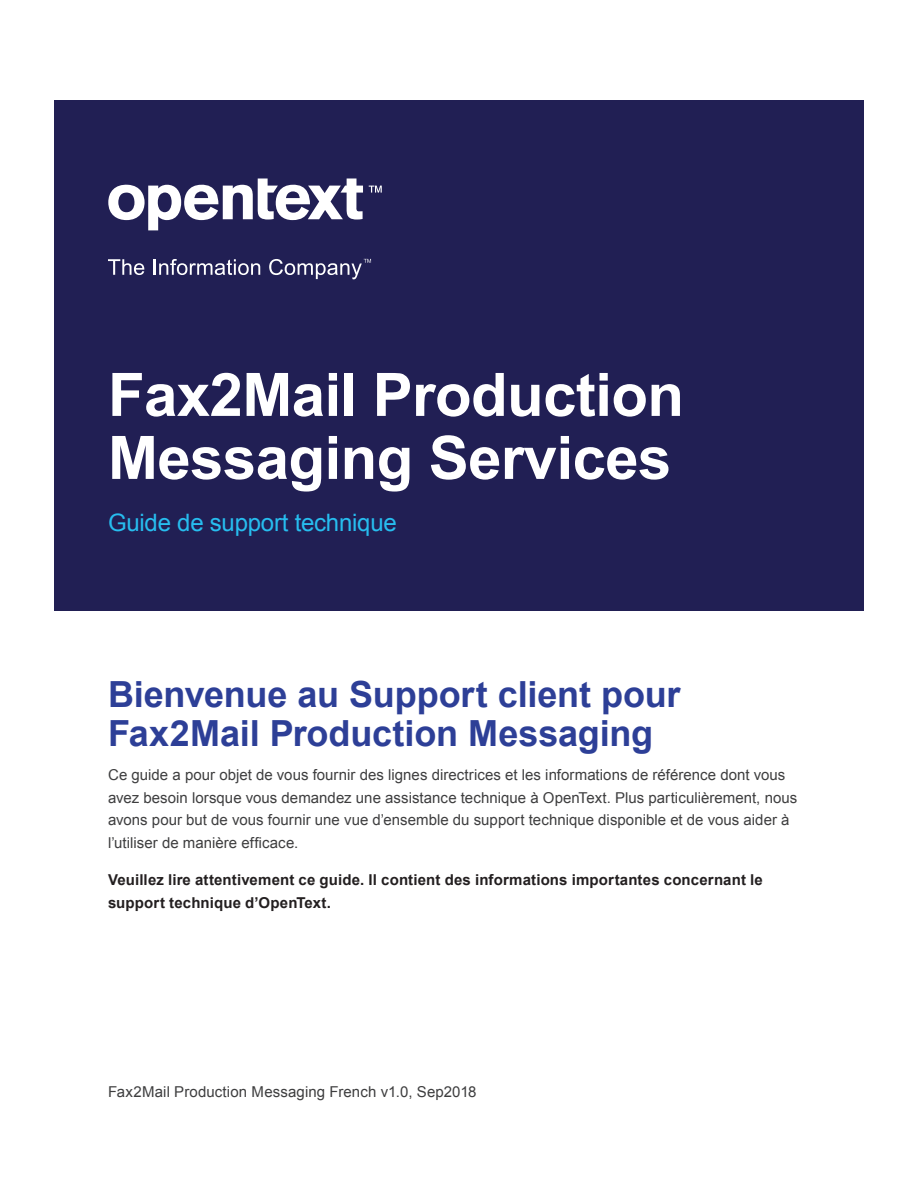
<style>
.page{position:relative;width:918px;height:1188px;background:#fff}
.page>*{position:absolute;margin:0;border:0;box-sizing:border-box;transform-origin:0 0}
.t1{font:700 60px/63px "Arial";letter-spacing:-.01em;color:#fff}
.t2{font:700 36px/39px "Arial";letter-spacing:-.005em;color:#2d3f97}
.t3{font:24px "Arial";letter-spacing:-.01em;color:#27bdef}
.t4{font:15px/22.5px "Arial";letter-spacing:.005em;color:#3e3e3f}
.t5{font:700 15px/22.5px "Arial";letter-spacing:.01em;color:#231f20}
</style>
<div class="page">
<div style="left:54px;top:100px;width:810px;height:511px;background:#211f54"></div>
<svg style="left:369px;top:186px;width:13px;height:7px"></svg>
<svg style="left:108px;top:178px;width:255px;height:52px"></svg>
<svg style="left:108px;top:259px;width:36px;height:16px"></svg>
<svg style="left:154px;top:259px;width:106px;height:16px"></svg>
<svg style="left:269px;top:259px;width:102px;height:20px"></svg>
<h1 class="t1" style="left:108px;top:365px;width:577px">Fax2Mail Production<br>Messaging Services</h1>
<h3 class="t3" style="left:108px;top:507px;width:290px">Guide de support technique</h3>
<h2 class="t2" style="left:108px;top:676px;width:574px">Bienvenue au Support client pour<br>Fax2Mail Production Messaging</h2>
<p class="t4" style="left:108px;top:764px;width:691px">Ce guide a pour objet de vous fournir des lignes directrices et les informations de référence dont vous avez besoin lorsque vous demandez une assistance technique à OpenText. Plus particulièrement, nous avons pour but de vous fournir une vue d’ensemble du support technique disponible et de vous aider à l’utiliser de manière efficace.</p>
<p class="t5" style="left:108px;top:869px;width:656px">Veuillez lire attentivement ce guide. Il contient des informations importantes concernant le support technique d’OpenText.</p>
<p class="t4" style="left:108px;top:1081px;width:370px">Fax2Mail Production Messaging French v1.0, Sep2018</p>
</div>
